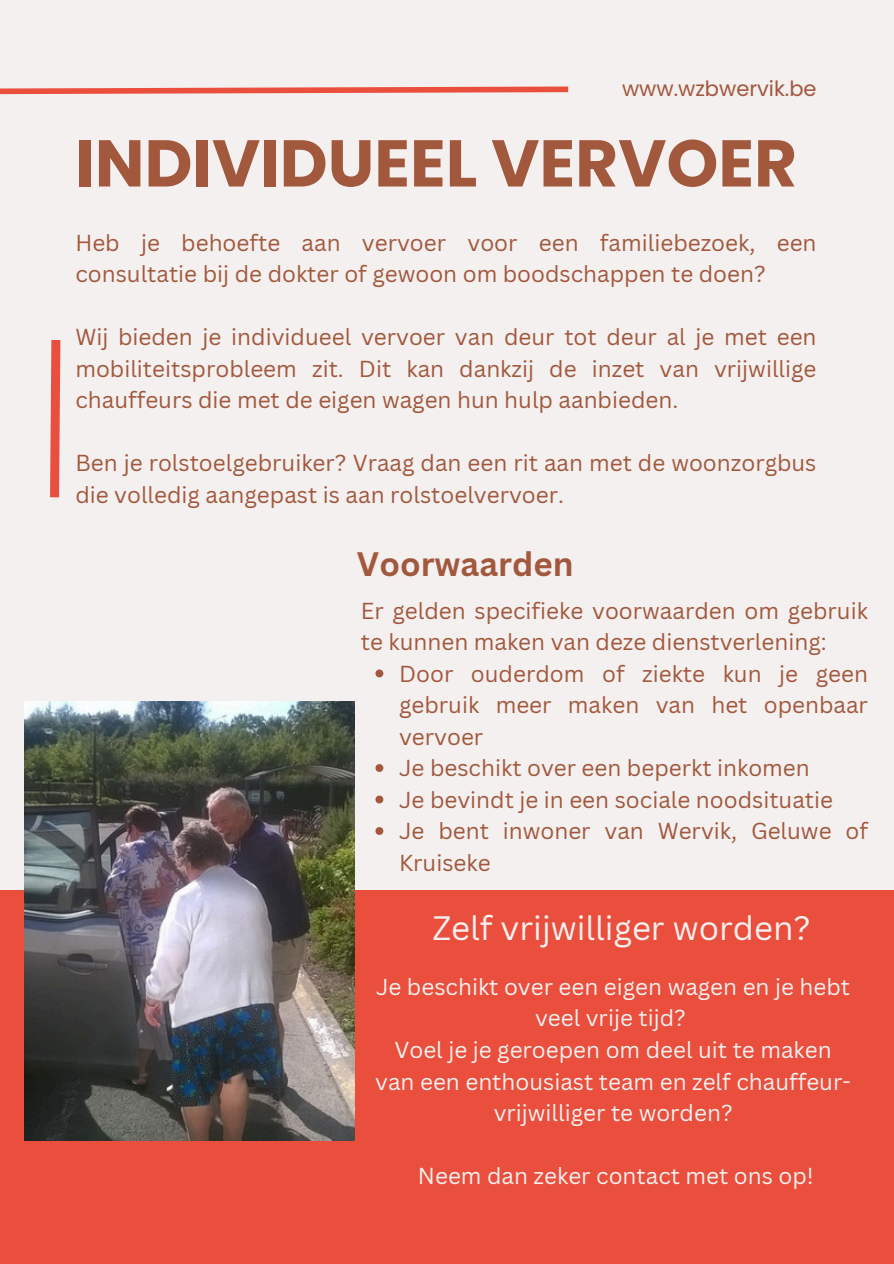
<style>
.page{position:relative;width:894px;height:1264px;background:#fff}
.page>*{position:absolute;margin:0;border:0;box-sizing:border-box;transform-origin:0 0}
.t1{font:700 66px "Poppins";color:#a2583d}
.t2{font:33px "Canva Sans";color:#f3f0ef}
.t3{font:700 33px "Canva Sans";color:#a2583d}
.t4{font:22.5px/31.5px "Canva Sans";color:#a2583d}
.t5{font:22.5px/31.5px "Canva Sans";color:#f3f0ef;text-align:center}
.t6{font:21px "Poppins";color:#a2583d}
</style>
<div class="page">
<div style="left:0;top:0;width:893px;height:1263px;background:#f3f0ef"></div>
<div style="left:0;top:889px;width:893px;height:374px;background:#ea4e3c"></div>
<svg style="left:0;top:86px;width:569px;height:9px"></svg>
<svg style="left:50px;top:339px;width:11px;height:159px;background:#eb6c5d"></svg>
<img style="left:24px;top:701px;width:330px;height:439px">
<svg style="left:375px;top:669px;width:8px;height:8px"></svg>
<svg style="left:375px;top:764px;width:8px;height:8px"></svg>
<svg style="left:375px;top:795px;width:8px;height:8px"></svg>
<svg style="left:375px;top:827px;width:8px;height:8px"></svg>
<h1 class="t6" style="left:622px;top:74px;width:196px">www.wzbwervik.be</h1>
<p class="t1" style="left:75px;top:117px;width:723px">INDIVIDUEEL VERVOER</p>
<p class="t4" style="left:75px;top:226px;width:742px">Heb je behoefte aan vervoer voor een familiebezoek, een consultatie bij de dokter of gewoon om boodschappen te doen?</p>
<p class="t4" style="left:75px;top:321px;width:742px;text-align:justify">Wij bieden je individueel vervoer van deur tot deur al je met een mobiliteitsprobleem zit. Dit kan dankzij de inzet van vrijwillige chauffeurs die met de eigen wagen hun hulp aanbieden.</p>
<h2 class="t4" style="left:75px;top:447px;width:742px">Ben je rolstoelgebruiker? Vraag dan een rit aan met de woonzorgbus die volledig aangepast is aan rolstoelvervoer.</h2>
<p class="t3" style="left:357px;top:540px;width:218px">Voorwaarden</p>
<p class="t4" style="left:361px;top:594px;width:508px">Er gelden specifieke voorwaarden om gebruik te kunnen maken van deze dienstverlening:</p>
<p class="t4" style="left:399px;top:657px;width:470px;text-align:justify">Door ouderdom of ziekte kun je geen gebruik meer maken van het openbaar vervoer</p>
<p class="t4" style="left:399px;top:752px;width:412px">Je beschikt over een beperkt inkomen</p>
<p class="t4" style="left:399px;top:783px;width:435px">Je bevindt je in een sociale noodsituatie</p>
<p class="t4" style="left:399px;top:815px;width:470px">Je bent inwoner van Wervik, Geluwe of<br>Kruiseke</p>
<p class="t2" style="left:432px;top:904px;width:379px">Zelf vrijwilliger worden?</p>
<p class="t5" style="left:376px;top:970px;width:475px">Je beschikt over een eigen wagen en je hebt veel vrije tijd?</p>
<p class="t5" style="left:375px;top:1033px;width:477px">Voel je je geroepen om deel uit te maken van een enthousiast team en zelf chauffeur&shy;vrijwilliger te worden?</p>
<p class="t5" style="left:418px;top:1159px;width:397px">Neem dan zeker contact met ons op!</p>
</div>
